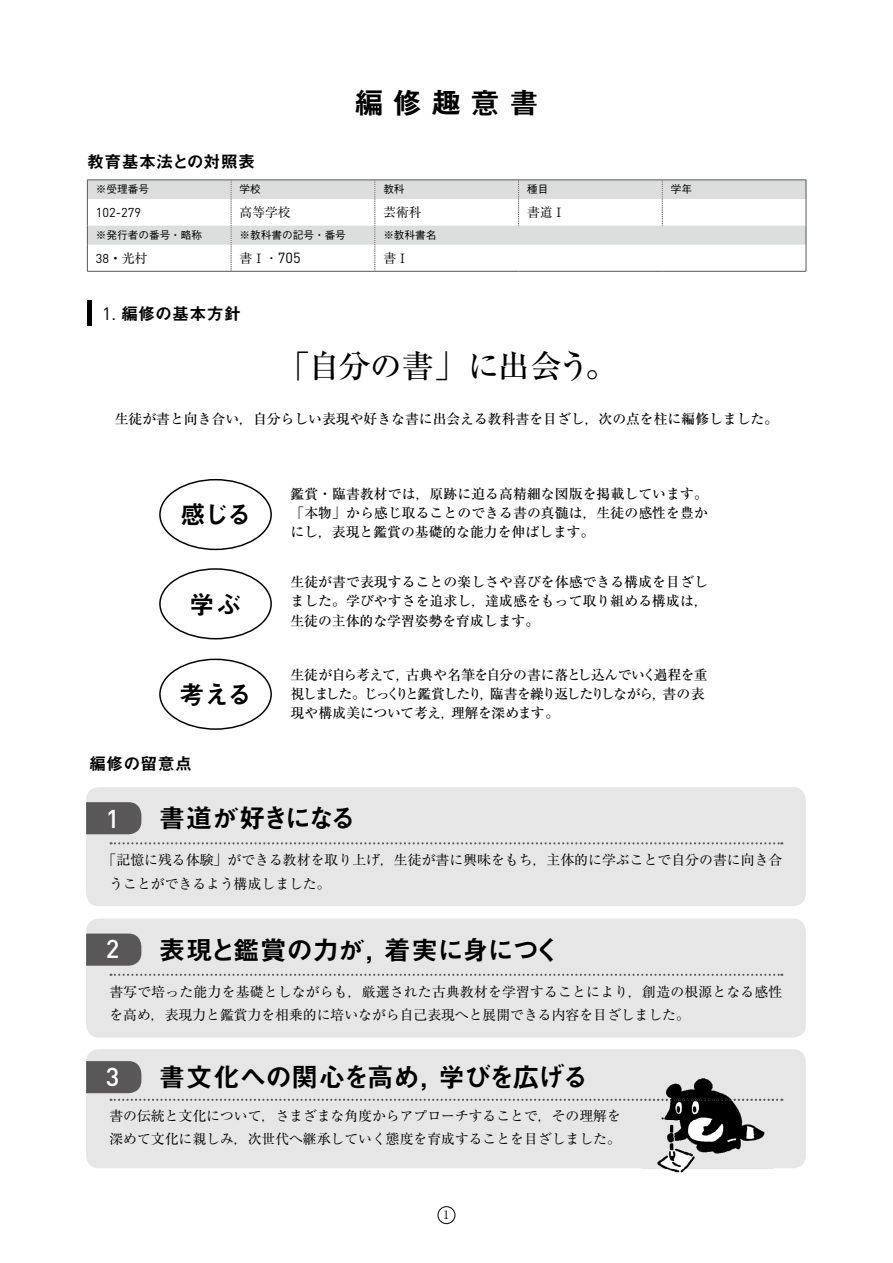
<style>
.page{position:relative;width:893px;height:1263px;background:#fff}
.page>*{position:absolute;margin:0;border:0;box-sizing:border-box;transform-origin:0 0}
.t1{font:500 31.95px "Ryumin Pr 6";letter-spacing:-.025em;color:#000}
.t2{font:29.7px "Midashi Go Pro MB31";letter-spacing:.3em;color:#000}
.t3{font:26.55px "Midashi Go Pro MB31";letter-spacing:-.04em;color:#000}
.t4{font:26.55px "Midashi Go Pro MB31";letter-spacing:-.12em;color:#000}
.t5{font:25.5px "Midashi Go Pro MB31";letter-spacing:-.07em;color:#000}
.t6{font:500 25.5px "DIN";color:#fff}
.t7{font:16.95px "Midashi Go Pro MB31";letter-spacing:.02em;color:#000}
.t8{font:14.55px "DIN";color:#000}
.t9{font:13.8px/23.4px "Ryumin Pro";color:#000}
.t10{font:500 13.8px/19.2px "Ryumin Pr 6";color:#000;text-align:justify}
.t11{font:500 13.8px/19.2px "Ryumin Pr 6";letter-spacing:-.045em;color:#000}
.t12{font:500 13.8px "Ryumin Pr 6 N";color:#000}
.t13{font:12.75px "DIN";color:#000}
.t14{font:12.75px "Ryumin Pro";color:#000}
.t15{font:11.55px "Ryumin Pr 6";color:#000}
.t16{font:500 10.65px "Gothic BBB Pr 6";color:#000}
.s1{font-family:"Koz Min Pr 6 N"}
.s2{font-family:"Ryumin Pro"}
.s3{font-family:"Ryumin Pro";font-size:12.75px}
.s4{font-family:"Ryumin Pr 6";font-size:12.75px}
.s5{font-family:"DIN";font-size:17.7px}
.s6{font-family:"DIN";font-size:17.85px}
.s7{font-family:"Ryumin Pr 6"}
</style>
<div class="page">
<div style="left:438px;top:1206px;width:17px;height:18px;border:1px solid #000;border-radius:50%"></div>
<hr style="left:87px;top:300px;width:4px;height:26px;background:#000">
<svg style="left:87px;top:180px;width:720px;height:91px"></svg>
<hr style="left:87px;top:271px;width:144px;height:1px;background:#595757">
<hr style="left:231px;top:271px;width:144px;height:1px;background:#595757">
<hr style="left:375px;top:271px;width:144px;height:1px;background:#595757">
<hr style="left:519px;top:271px;width:143px;height:1px;background:#595757">
<hr style="left:662px;top:271px;width:144px;height:1px;background:#595757">
<div style="left:86px;top:787px;width:720px;height:119px;background:#e6e6e6;border-radius:13px"></div>
<svg style="left:111px;top:842px;width:671px;height:2px"></svg>
<svg style="left:86px;top:802px;width:55px;height:32px;background:#5e5c5c"></svg>
<div style="left:86px;top:918px;width:720px;height:119px;background:#e6e6e6;border-radius:13px"></div>
<svg style="left:111px;top:974px;width:671px;height:2px"></svg>
<svg style="left:86px;top:933px;width:55px;height:33px;background:#615f5f"></svg>
<div style="left:86px;top:1049px;width:720px;height:119px;background:#e6e6e6;border-radius:13px"></div>
<svg style="left:111px;top:1099px;width:671px;height:2px"></svg>
<svg style="left:86px;top:1061px;width:55px;height:32px;background:#5e5c5c"></svg>
<img style="left:642px;top:1078px;width:132px;height:95px">
<img style="left:670px;top:1099px;width:104px;height:2px">
<h2 class="t2" style="left:354px;top:79px;width:186px">編修趣意書</h2>
<p class="t7" style="left:87px;top:148px;width:170px">教育基本法との対照表</p>
<p class="t16" style="left:96px;top:181px;width:55px">※受理番号</p>
<p class="t16" style="left:240px;top:181px;width:23px">学校</p>
<p class="t16" style="left:383px;top:181px;width:23px">教科</p>
<p class="t16" style="left:527px;top:181px;width:23px">種目</p>
<p class="t16" style="left:671px;top:181px;width:23px">学年</p>
<p class="t13" style="left:96px;top:204px;width:47px">102-279</p>
<p class="t14" style="left:240px;top:202px;width:53px">高等学校</p>
<p class="t14" style="left:383px;top:202px;width:40px">芸術科</p>
<p class="t14" style="left:527px;top:202px;width:40px">書道Ⅰ</p>
<p class="t16" style="left:96px;top:227px;width:108px">※発行者の番号・略称</p>
<p class="t16" style="left:240px;top:227px;width:108px">※教科書の記号・番号</p>
<p class="t16" style="left:383px;top:227px;width:55px">※教科書名</p>
<p class="t13" style="left:96px;top:250px;width:53px">38<span class="s1">・</span><span class="s2">光村</span></p>
<p class="t8" style="left:240px;top:249px;width:63px"><span class="s3">書Ⅰ</span><span class="s4">・</span>705</p>
<p class="t14" style="left:383px;top:248px;width:27px">書Ⅰ</p>
<p class="t7" style="left:102px;top:300px;width:141px"><span class="s5">1</span><span class="s6">.</span> 編修の基本方針</p>
<h1 class="t1" style="left:278px;top:341px;width:341px">「自分の書」に出会う。</h1>
<p class="t12" style="left:101px;top:408px;width:679px">　生徒が書と向き合い，自分らしい表現や好きな書に出会える教科書を目ざし，次の点を柱に編修しました。</p>
<h3 class="t5" style="left:180px;top:494px;width:73px">感じる</h3>
<h3 class="t5" style="left:189px;top:583px;width:54px">学ぶ</h3>
<h3 class="t5" style="left:179px;top:673px;width:75px">考える</h3>
<p class="t10" style="left:290px;top:484px;width:419px">鑑賞・臨書教材では，原跡に迫る高精細な図版を掲載しています。「本物」から感じ取ることのできる書の真髄は，生徒の感性を豊かにし，表現と鑑賞の基礎的な能力を伸ばします。</p>
<p class="t10" style="left:290px;top:572px;width:419px">生徒が書で表現することの楽しさや喜びを体感できる構成を目ざしました。学びやすさを追求し，達成感をもって取り組める構成は，生徒の主体的な学習姿勢を育成します。</p>
<p class="t11" style="left:290px;top:664px;width:419px">生徒が自ら考えて，古典や名筆を自分の書に落とし込んでいく過程を重視しました。じっくりと鑑賞したり，臨書を繰り返したりしながら，書の表現や構成美について考え，理解を深めます。</p>
<p class="t7" style="left:89px;top:750px;width:104px">編修の留意点</p>
<h3 class="t6" style="left:106px;top:802px;width:15px">1</h3>
<h3 class="t4" style="left:159px;top:797px;width:199px">書道が好きになる</h3>
<p class="t9" style="left:109px;top:847px;width:674px;text-indent:-7px"><span class="s7">「</span>記憶に残る体験<span class="s7">」</span>ができる教材を取り上げ<span class="s7">，</span>生徒が書に興味をもち<span class="s7">，</span>主体的に学ぶことで自分の書に向き合うことができるよう構成しました<span class="s7">。</span></p>
<h3 class="t6" style="left:106px;top:933px;width:15px">2</h3>
<h3 class="t3" style="left:159px;top:928px;width:403px">表現と鑑賞の力が，着実に身につく</h3>
<p class="t9" style="left:109px;top:979px;width:674px">書写で培った能力を基礎としながらも<span class="s7">，</span>厳選された古典教材を学習することにより<span class="s7">，</span>創造の根源となる感性を高め<span class="s7">，</span>表現力と鑑賞力を相乗的に培いながら自己表現へと展開できる内容を目ざしました<span class="s7">。</span></p>
<h3 class="t6" style="left:106px;top:1060px;width:15px">3</h3>
<h3 class="t3" style="left:159px;top:1056px;width:431px">書文化への関心を高め，学びを広げる</h3>
<p class="t9" style="left:109px;top:1103px;width:513px">書の伝統と文化について<span class="s7">，</span>さまざまな角度からアプローチすることで<span class="s7">，</span>その理解を深めて文化に親しみ<span class="s7">，</span>次世代へ継承していく態度を育成することを目ざしました<span class="s7">。</span></p>
<p class="t15" style="left:443px;top:1206px;width:7px">1</p>
</div>
